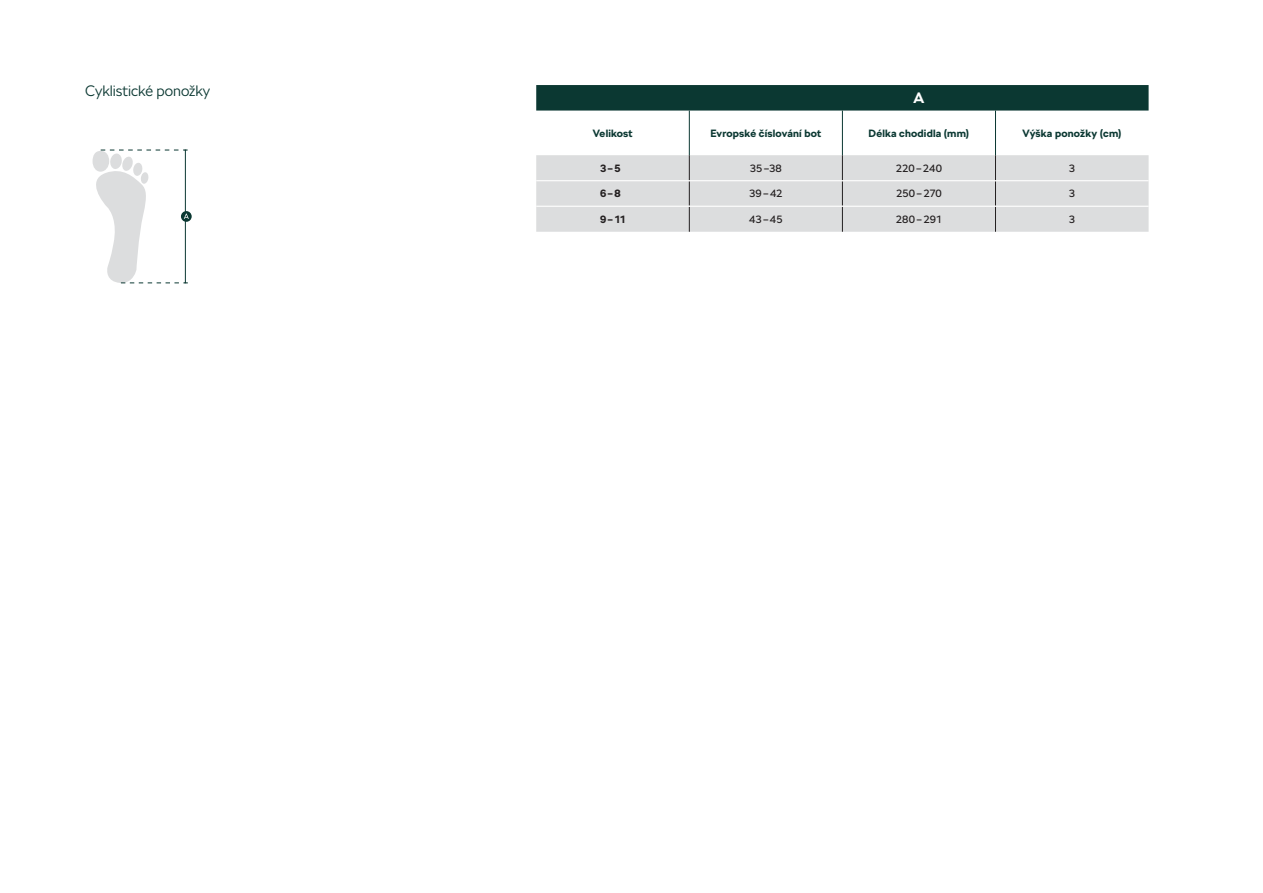
<style>
.page{position:relative;width:1263px;height:893px;background:#fff}
.page>*{position:absolute;margin:0;border:0;box-sizing:border-box;transform-origin:0 0}
.t1{font:300 15px "SKODA Next";color:#0b3832}
.t2{font:700 15px "SKODA Next";color:#fff}
.t3{font:700 10.5px "SKODA Next";letter-spacing:.02em;color:#0b3832}
.t4{font:10.5px "SKODA Next";letter-spacing:.005em;color:#231f20}
.t5{font:700 10.5px "SKODA Next";color:#231f20}
</style>
<div class="page">
<svg style="left:536px;top:85px;width:612px;height:26px;background:#0f3b35"></svg>
<div style="left:536px;top:155px;width:612px;height:77px;background:#dcddde"></div>
<svg style="left:689px;top:155px;width:1px;height:77px"></svg>
<svg style="left:842px;top:155px;width:1px;height:77px"></svg>
<svg style="left:995px;top:155px;width:1px;height:77px"></svg>
<hr style="left:536px;top:180px;width:153px;height:1px;background:#fff">
<hr style="left:689px;top:180px;width:153px;height:1px;background:#fff">
<hr style="left:842px;top:180px;width:153px;height:1px;background:#fff">
<hr style="left:995px;top:180px;width:153px;height:1px;background:#fff">
<hr style="left:536px;top:206px;width:153px;height:1px;background:#fff">
<hr style="left:689px;top:206px;width:153px;height:1px;background:#fff">
<hr style="left:842px;top:206px;width:153px;height:1px;background:#fff">
<hr style="left:995px;top:206px;width:153px;height:1px;background:#fff">
<hr style="left:689px;top:111px;width:1px;height:44px;background:#0b3832">
<hr style="left:842px;top:111px;width:1px;height:44px;background:#0b3832">
<hr style="left:995px;top:111px;width:1px;height:44px;background:#0b3832">
<svg style="left:181px;top:211px;width:11px;height:11px"></svg>
<svg style="left:92px;top:150px;width:97px;height:134px"></svg>
<h1 class="t1" style="left:85px;top:81px;width:127px">Cyklistické ponožky</h1>
<h1 class="t2" style="left:913px;top:88px;width:12px">A</h1>
<p class="t3" style="left:593px;top:126px;width:41px">Velikost</p>
<p class="t3" style="left:710px;top:126px;width:112px">Evropské číslování bot</p>
<p class="t3" style="left:868px;top:126px;width:102px">Délka chodidla (mm)</p>
<p class="t3" style="left:1022px;top:126px;width:101px">Výška ponožky (cm)</p>
<p class="t5" style="left:600px;top:161px;width:22px">3–5</p>
<p class="t4" style="left:750px;top:161px;width:34px">35–38</p>
<p class="t4" style="left:896px;top:161px;width:48px">220–240</p>
<p class="t4" style="left:1069px;top:161px;width:8px">3</p>
<p class="t5" style="left:600px;top:187px;width:22px">6–8</p>
<p class="t4" style="left:749px;top:187px;width:35px">39–42</p>
<p class="t4" style="left:896px;top:187px;width:47px">250–270</p>
<p class="t4" style="left:1069px;top:187px;width:8px">3</p>
<p class="t5" style="left:600px;top:212px;width:28px">9–11</p>
<p class="t4" style="left:749px;top:212px;width:35px">43–45</p>
<p class="t4" style="left:896px;top:212px;width:48px">280–291</p>
<p class="t4" style="left:1069px;top:212px;width:8px">3</p>
</div>
